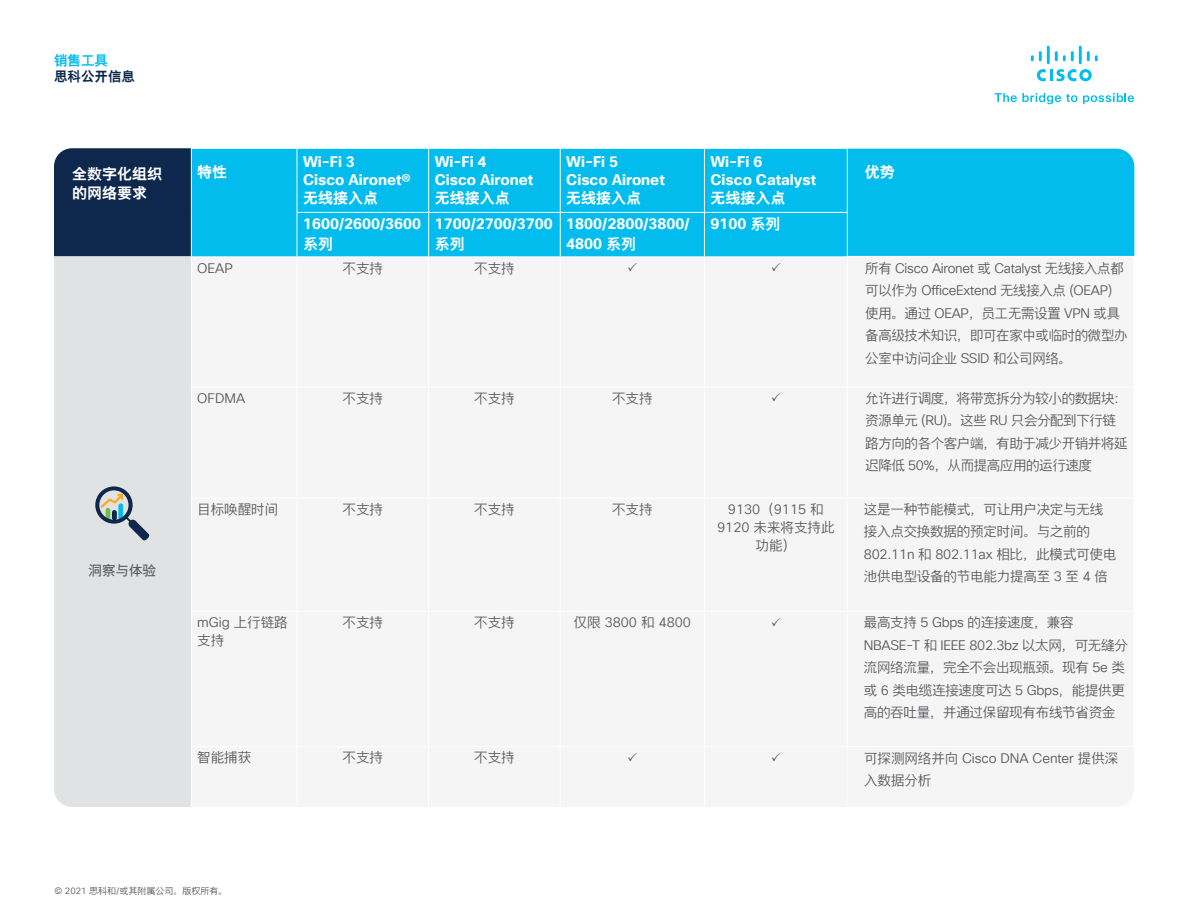
<style>
.page{position:relative;width:1188px;height:918px;background:#fff}
.page>*{position:absolute;margin:0;border:0;box-sizing:border-box;transform-origin:0 0}
.Table_Head{font:700 15px/18px "Cisco Sans TT";color:#fff}
.Table_Head-2{font:15px/19.5px "Cisco Sans CHS Bold";color:#fff}
.Table_body{font:13.5px/22.5px "Cisco Sans CHS Light";letter-spacing:-.02em;color:#57585a}
.Table_body-2{font:13.5px/18px "Cisco Sans TT Light";color:#57585a;text-align:center}
.t1{font:13.5px "Cisco Sans CHS Bold";color:#0d274d}
.Table_body-3{font:13.5px "Cisco Sans CHS";color:#57585a}
.t2{font:13.5px "Cisco Sans CHS Medium";color:#01bcec}
.Footer_white{font:9px "Cisco Sans CHS Light";color:#57585a}
.s1{font-family:"Cisco Sans CHS Bold";font-weight:400}
.s2{font-family:"Cisco Sans TT Light"}
.s3{font-family:"Cisco Sans CHS Light"}
</style>
<div class="page">
<svg style="left:995px;top:93px;width:82px;height:11px"></svg>
<svg style="left:1083px;top:93px;width:51px;height:11px"></svg>
<svg style="left:1037px;top:69px;width:55px;height:12px"></svg>
<svg style="left:1031px;top:51px;width:11px;height:10px"></svg>
<hr style="left:1047px;top:46px;width:3px;height:18px;background:#00bdeb">
<svg style="left:1055px;top:51px;width:19px;height:10px"></svg>
<hr style="left:1079px;top:46px;width:3px;height:18px;background:#00bdeb">
<svg style="left:1087px;top:51px;width:11px;height:10px"></svg>
<div style="left:192px;top:149px;width:655px;height:108px;background:#01bcec"></div>
<hr style="left:297px;top:149px;width:1px;height:63px;background:#fff">
<hr style="left:428px;top:149px;width:1px;height:63px;background:#fff">
<hr style="left:560px;top:149px;width:1px;height:63px;background:#fff">
<hr style="left:704px;top:149px;width:1px;height:63px;background:#fff">
<hr style="left:297px;top:212px;width:132px;height:1px;background:#fff">
<hr style="left:297px;top:213px;width:1px;height:44px;background:#fff">
<hr style="left:429px;top:212px;width:131px;height:1px;background:#fff">
<hr style="left:428px;top:213px;width:1px;height:44px;background:#fff">
<hr style="left:560px;top:212px;width:144px;height:1px;background:#fff">
<hr style="left:560px;top:213px;width:1px;height:44px;background:#fff">
<hr style="left:704px;top:212px;width:144px;height:1px;background:#fff">
<hr style="left:704px;top:213px;width:1px;height:44px;background:#fff">
<div style="left:54px;top:148px;width:137px;height:108px;background:#0d274d"></div>
<div style="left:848px;top:149px;width:286px;height:107px;background:#01bcec"></div>
<div style="left:54px;top:257px;width:137px;height:550px;background:#e1e2e4"></div>
<svg style="left:95px;top:486px;width:55px;height:55px;background:#acb6bb"></svg>
<p class="t2" style="left:54px;top:51px;width:55px">销售工具</p>
<p class="t1" style="left:54px;top:67px;width:82px">思科公开信息</p>
<p class="Table_Head-2" style="left:72px;top:164px;width:92px">全数字化组织的网络要求</p>
<p class="Table_Head-2" style="left:197px;top:162px;width:31px">特性</p>
<p class="Table_Head" style="left:303px;top:153px;width:109px">Wi-Fi 3<br>Cisco Aironet®<span class="s1">无线接入点</span></p>
<p class="Table_Head" style="left:435px;top:153px;width:100px">Wi-Fi 4<br>Cisco Aironet<span class="s1">无线接入点</span></p>
<p class="Table_Head" style="left:566px;top:153px;width:100px">Wi-Fi 5<br>Cisco Aironet<span class="s1">无线接入点</span></p>
<p class="Table_Head" style="left:710px;top:153px;width:53px">Wi-Fi 6</p>
<p class="Table_Head" style="left:710px;top:171px;width:107px">Cisco Catalyst<span class="s1">无线接入点</span></p>
<p class="Table_Head" style="left:303px;top:215px;width:120px;line-height:19.5px">1600/2600/3600<span class="s1">系列</span></p>
<p class="Table_Head" style="left:435px;top:215px;width:120px;line-height:19.5px">1700/2700/3700<span class="s1">系列</span></p>
<p class="Table_Head" style="left:566px;top:215px;width:125px;line-height:19.5px">1800/2800/3800/<br>4800 <span class="s1">系列</span></p>
<p class="Table_Head" style="left:710px;top:215px;width:71px">9100 <span class="s1">系列</span></p>
<p class="Table_Head-2" style="left:865px;top:162px;width:31px">优势</p>
<p class="Table_body-3" style="left:88px;top:562px;width:69px">洞察与体验</p>
<p class="Table_body-2" style="left:197px;top:259px;width:37px">OEAP</p>
<p class="Table_body" style="left:343px;top:257px;width:42px">不支持</p>
<p class="Table_body" style="left:474px;top:257px;width:42px">不支持</p>
<p class="Table_body" style="left:865px;top:257px;width:264px">所有 <span class="s2">Cisco Aironet</span> 或 <span class="s2">Catalyst</span> 无线接入点都可以作为 <span class="s2">OfficeExtend</span> 无线接入点 <span class="s2">(OEAP)</span>使用。通过 <span class="s2">OEAP</span>，员工无需设置 <span class="s2">VPN</span> 或具备高级技术知识，即可在家中或临时的微型办公室中访问企业 <span class="s2">SSID</span> 和公司网络。</p>
<p class="Table_body-2" style="left:197px;top:389px;width:49px">OFDMA</p>
<p class="Table_body" style="left:343px;top:387px;width:42px">不支持</p>
<p class="Table_body" style="left:474px;top:387px;width:42px">不支持</p>
<p class="Table_body" style="left:612px;top:387px;width:42px">不支持</p>
<p class="Table_body" style="left:865px;top:387px;width:264px">允许进行调度，将带宽拆分为较小的数据块：资源单元 <span class="s2">(RU)</span>。这些 <span class="s2">RU</span> 只会分配到下行链路方向的各个客户端，有助于减少开销并将延迟降低 <span class="s2">50%</span>，从而提高应用的运行速度</p>
<p class="Table_body" style="left:197px;top:498px;width:82px">目标唤醒时间</p>
<p class="Table_body" style="left:343px;top:498px;width:42px">不支持</p>
<p class="Table_body" style="left:474px;top:498px;width:42px">不支持</p>
<p class="Table_body" style="left:612px;top:498px;width:42px">不支持</p>
<p class="Table_body-2" style="left:717px;top:500px;width:119px">9130<span class="s3">（</span>9115 <span class="s3">和<br></span>9120 <span class="s3">未来将支持此功能）</span></p>
<p class="Table_body" style="left:864px;top:498px;width:254px">这是一种节能模式，可让用户决定与无线接入点交换数据的预定时间。与之前的<br><span class="s2">802.11n</span> 和 <span class="s2">802.11ax</span> 相比，此模式可使电池供电型设备的节电能力提高至 <span class="s2">3</span> 至 <span class="s2">4</span> 倍</p>
<p class="Table_body" style="left:197px;top:613px;width:92px;line-height:18px"><span class="s2">mGig</span> 上行链路支持</p>
<p class="Table_body" style="left:343px;top:611px;width:42px">不支持</p>
<p class="Table_body" style="left:474px;top:611px;width:42px">不支持</p>
<p class="Table_body-2" style="left:574px;top:614px;width:119px"><span class="s3">仅限</span> 3800 <span class="s3">和</span> 4800</p>
<p class="Table_body" style="left:864px;top:611px;width:266px">最高支持 <span class="s2">5 Gbps</span> 的连接速度，兼容<br><span class="s2">NBASE-T</span> 和 <span class="s2">IEEE 802.3bz</span> 以太网，可无缝分流网络流量，完全不会出现瓶颈。现有 <span class="s2">5e</span> 类或 <span class="s2">6</span> 类电缆连接速度可达 <span class="s2">5 Gbps</span>，能提供更高的吞吐量，并通过保留现有布线节省资金</p>
<p class="Table_body" style="left:197px;top:746px;width:55px">智能捕获</p>
<p class="Table_body" style="left:343px;top:746px;width:42px">不支持</p>
<p class="Table_body" style="left:474px;top:746px;width:42px">不支持</p>
<p class="Table_body" style="left:864px;top:747px;width:256px">可探测网络并向 <span class="s2">Cisco DNA Center</span> 提供深入数据分析</p>
<p class="Footer_white" style="left:54px;top:885px;width:175px"><span class="s2">© 2021</span> 思科和<span class="s2">/</span>或其附属公司。版权所有。</p>
</div>
